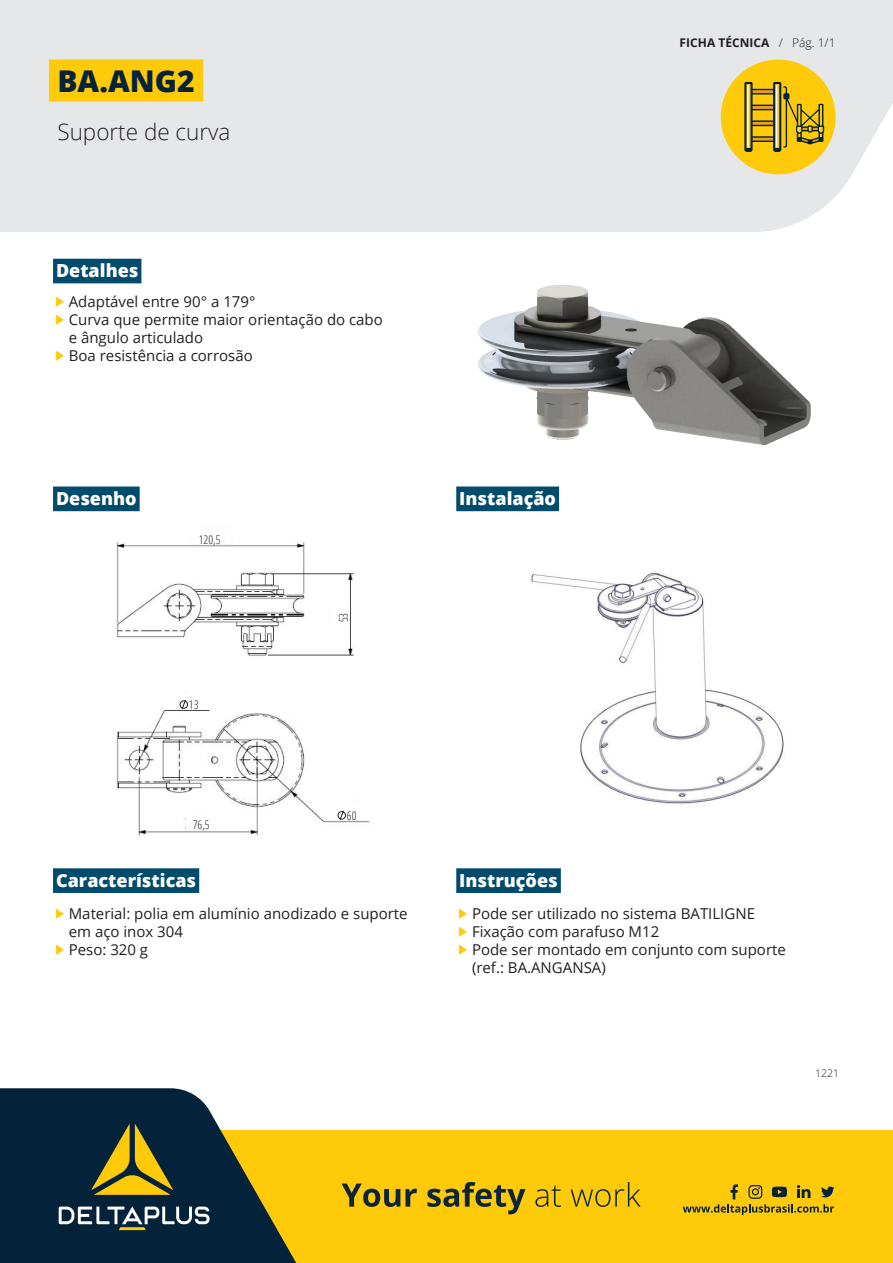
<style>
.page{position:relative;width:893px;height:1263px;background:#fff}
.page>*{position:absolute;margin:0;border:0;box-sizing:border-box;transform-origin:0 0}
.t1{font:800 30px "Open Sans";color:#042239}
.t2{font:300 22.5px "Open Sans";color:#231f20}
.t3{font:800 18px "Open Sans";color:#fff}
.t4{font:15px/18px "Open Sans";color:#231f20}
.t5{font:700 12px "Open Sans";color:#231f20}
.TEXTO_ilustracao{font:300 12px "Open Sans Condensed";color:#231f20}
.TEXTO_Data{font:300 10.5px "Open Sans";color:#231f20}
.s1{font-family:"Arrows";font-size:10.5px;color:#feca0a}
.s2{font-weight:300}
</style>
<div class="page">
<div style="left:0;top:0;width:893px;height:232px;background:#e6e7e9"></div>
<div style="left:721px;top:60px;width:115px;height:114px;background:#feca0a;border-radius:50%"></div>
<svg style="left:744px;top:82px;width:80px;height:70px"></svg>
<div style="left:49px;top:60px;width:154px;height:42px;background:#feca0a"></div>
<div style="left:53px;top:486px;width:87px;height:25px;background:#014b6c"></div>
<div style="left:53px;top:868px;width:146px;height:25px;background:#014b6c"></div>
<div style="left:456px;top:486px;width:103px;height:25px;background:#014b6c"></div>
<div style="left:456px;top:868px;width:105px;height:25px;background:#014b6c"></div>
<div style="left:53px;top:259px;width:88px;height:24px;background:#014b6c"></div>
<div style="left:130px;top:1130px;width:763px;height:133px;background:#feca0a"></div>
<svg style="left:342px;top:1183px;width:75px;height:24px"></svg>
<svg style="left:427px;top:1182px;width:98px;height:32px"></svg>
<svg style="left:535px;top:1185px;width:26px;height:22px"></svg>
<svg style="left:571px;top:1182px;width:70px;height:25px"></svg>
<svg style="left:683px;top:1184px;width:151px;height:31px"></svg>
<svg style="left:0;top:1088px;width:297px;height:175px;fill:#042239"></svg>
<svg style="left:91px;top:1123px;width:82px;height:72px"></svg>
<svg style="left:59px;top:1206px;width:150px;height:24px;background:#516571"></svg>
<img style="left:116px;top:525px;width:254px;height:311px">
<img style="left:478px;top:285px;width:333px;height:161px">
<img style="left:531px;top:572px;width:253px;height:232px">
<div style="left:173px;top:693px;width:38px;height:16px;background:#fff"></div>
<div style="left:180px;top:701px;width:8px;height:7px;border:1px solid #231f20;border-radius:50%"></div>
<svg style="left:182px;top:700px;width:4px;height:9px"></svg>
<div style="left:186px;top:814px;width:38px;height:15px;background:#fff"></div>
<div style="left:192px;top:528px;width:38px;height:16px;background:#fff"></div>
<div style="left:332px;top:591px;width:16px;height:38px;background:#fff"></div>
<div style="left:331px;top:804px;width:38px;height:16px;background:#fff"></div>
<div style="left:338px;top:811px;width:8px;height:8px;border:1px solid #231f20;border-radius:50%"></div>
<svg style="left:339px;top:810px;width:5px;height:10px"></svg>
<h1 class="t1" style="left:57px;top:58px;width:139px">BA.ANG2</h1>
<h2 class="t2" style="left:57px;top:116px;width:175px">Suporte de curva</h2>
<p class="t3" style="left:56px;top:257px;width:84px">Detalhes</p>
<p class="t4" style="left:56px;top:292px;width:201px"><span class="s1">U</span> Adaptável entre 90° a 179°</p>
<p class="t4" style="left:69px;top:310px;width:316px;text-indent:-13px"><span class="s1">U</span> Curva que permite maior orientação do cabo e ângulo articulado</p>
<p class="t4" style="left:56px;top:346px;width:198px"><span class="s1">U</span> Boa resistência a corrosão</p>
<p class="t3" style="left:56px;top:485px;width:82px">Desenho</p>
<p class="TEXTO_ilustracao" style="left:199px;top:531px;width:23px">120,5</p>
<p class="TEXTO_ilustracao" style="left:189px;top:697px;width:11px">13</p>
<p class="TEXTO_ilustracao" style="left:193px;top:817px;width:18px">76,5</p>
<p class="t3" style="left:56px;top:867px;width:142px">Características</p>
<p class="TEXTO_ilustracao" style="left:335px;top:622px;width:11px;rotate:-90deg">53</p>
<p class="TEXTO_ilustracao" style="left:347px;top:807px;width:11px">60</p>
<p class="t4" style="left:69px;top:904px;width:340px;text-indent:-13px"><span class="s1">U</span> Material: polia em alumínio anodizado e suporte em aço inox 304</p>
<p class="t4" style="left:56px;top:940px;width:94px"><span class="s1">U</span> Peso: 320 g</p>
<p class="t5" style="left:680px;top:34px;width:157px">FICHA TÉCNICA <span class="s2">/ Pág. 1/1</span></p>
<p class="t3" style="left:459px;top:485px;width:98px">Instalação</p>
<p class="t3" style="left:459px;top:867px;width:100px">Instruções</p>
<p class="t4" style="left:459px;top:904px;width:297px"><span class="s1">U</span> Pode ser utilizado no sistema BATILIGNE</p>
<p class="t4" style="left:459px;top:922px;width:202px"><span class="s1">U</span> Fixação com parafuso M12</p>
<p class="t4" style="left:472px;top:940px;width:315px;text-indent:-13px"><span class="s1">U</span> Pode ser montado em conjunto com suporte (ref.: BA.ANGANSA)</p>
<p class="TEXTO_Data" style="left:815px;top:1066px;width:25px">1221</p>
</div>
